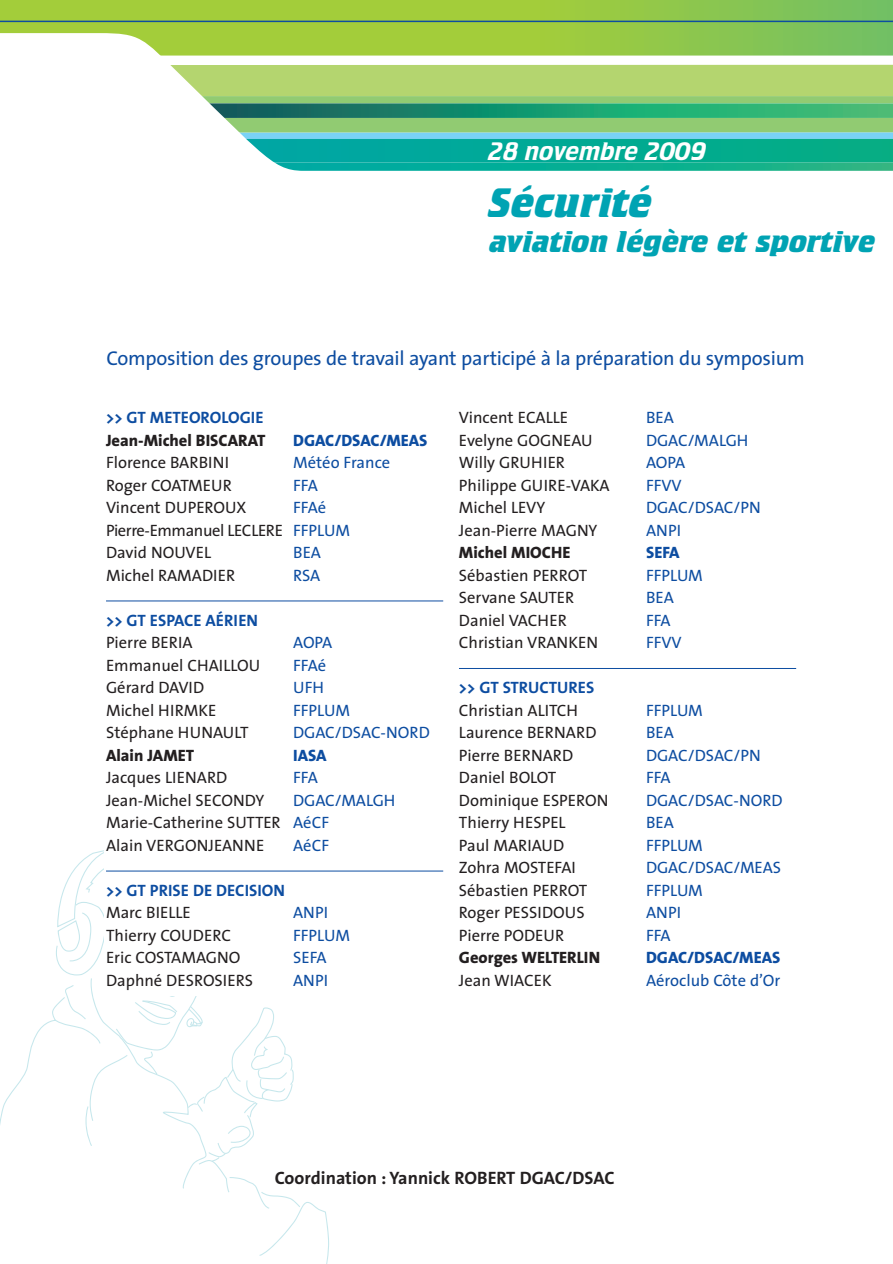
<style>
.page{position:relative;width:893px;height:1264px;background:#fff}
.page>*{position:absolute;margin:0;border:0;box-sizing:border-box;transform-origin:0 0}
.t1{font:italic 700 39px "AT Crillee";color:#00a3b3}
.t2{font:italic 700 28.5px "AT Crillee";color:#00a3b3}
.t3{font:italic 24px "AT Crillee";color:#fff}
.t4{font:20.1px "The Sans";letter-spacing:-.01em;color:#0d4da1}
.t5{font:700 18px "The Sans";color:#231f20}
.t6{font:16.5px/22.5px "The Sans";color:#231f20}
.t7{font:16.5px "The Sans";color:#0d4da1}
.t8{font:700 16.5px "The Sans";color:#0d4da1}
.t9{font:800 16.5px "The Sans";color:#231f20}
.t10{font:800 16.5px "The Sans";color:#0d4da1}
.s1{color:#0d4da1}
</style>
<div class="page">
<svg style="left:0;top:850px;width:329px;height:414px"></svg>
<svg style="left:0;top:0;width:893px;height:21px;background:#96c744"></svg>
<svg style="left:0;top:21px;width:893px;height:12px;background:#8bbe4b"></svg>
<svg style="left:0;top:33px;width:893px;height:138px"></svg>
<div style="left:105px;top:409px;width:340px;height:587px;background:#fff"></div>
<hr style="left:106px;top:600px;width:337px;height:1px;background:#0d4da1">
<hr style="left:106px;top:870px;width:337px;height:1px;background:#0d4da1">
<hr style="left:459px;top:668px;width:337px;height:1px;background:#0d4da1">
<h3 class="t3" style="left:488px;top:136px;width:220px">28 novembre 2009</h3>
<h1 class="t1" style="left:489px;top:181px;width:164px">Sécurité</h1>
<h2 class="t2" style="left:489px;top:225px;width:387px">aviation légère et sportive</h2>
<p class="t4" style="left:106px;top:350px;width:700px">Composition des groupes de travail ayant participé à la préparation du symposium</p>
<p class="t8" style="left:106px;top:411px;width:159px">&gt;&gt; GT METEOROLOGIE</p>
<p class="t9" style="left:106px;top:434px;width:161px">Jean-Michel BISCARAT</p>
<p class="t10" style="left:293px;top:434px;width:136px">DGAC/DSAC/MEAS</p>
<p class="t6" style="left:106px;top:453px;width:125px">Florence BARBINI</p>
<p class="t7" style="left:293px;top:456px;width:99px">Météo France</p>
<p class="t6" style="left:106px;top:475px;width:127px">Roger COATMEUR</p>
<p class="t7" style="left:293px;top:479px;width:26px">FFA</p>
<p class="t6" style="left:106px;top:498px;width:142px">Vincent DUPEROUX</p>
<p class="t6" style="left:106px;top:498px;width:245px;text-indent:187px"><span class="s1">FFAé<br></span>Pierre-Emmanuel LECLERE <span class="s1">FFPLUM<br></span>David NOUVEL</p>
<p class="t7" style="left:293px;top:546px;width:29px">BEA</p>
<p class="t6" style="left:106px;top:565px;width:131px">Michel RAMADIER</p>
<p class="t7" style="left:293px;top:569px;width:29px">RSA</p>
<p class="t8" style="left:106px;top:614px;width:153px">&gt;&gt; GT ESPACE AÉRIEN</p>
<p class="t6" style="left:106px;top:633px;width:88px">Pierre BERIA</p>
<p class="t7" style="left:293px;top:636px;width:41px">AOPA</p>
<p class="t6" style="left:106px;top:655px;width:156px">Emmanuel CHAILLOU</p>
<p class="t7" style="left:293px;top:659px;width:35px">FFAé</p>
<p class="t6" style="left:106px;top:678px;width:100px">Gérard DAVID</p>
<p class="t7" style="left:293px;top:681px;width:32px">UFH</p>
<p class="t6" style="left:106px;top:700px;width:112px">Michel HIRMKE</p>
<p class="t7" style="left:293px;top:704px;width:58px">FFPLUM</p>
<p class="t6" style="left:106px;top:723px;width:144px">Stéphane HUNAULT</p>
<p class="t7" style="left:293px;top:726px;width:138px">DGAC/DSAC-NORD</p>
<p class="t9" style="left:106px;top:749px;width:90px">Alain JAMET</p>
<p class="t10" style="left:293px;top:749px;width:35px">IASA</p>
<p class="t6" style="left:106px;top:768px;width:123px">Jacques LIENARD</p>
<p class="t7" style="left:293px;top:771px;width:26px">FFA</p>
<p class="t6" style="left:106px;top:790px;width:160px">Jean-Michel SECONDY</p>
<p class="t6" style="left:106px;top:790px;width:291px;text-indent:187px"><span class="s1">DGAC/MALGH<br></span>Marie-Catherine SUTTER <span class="s1">AéCF<br></span>Alain VERGONJEANNE</p>
<p class="t7" style="left:293px;top:839px;width:38px">AéCF</p>
<p class="t8" style="left:106px;top:884px;width:180px">&gt;&gt; GT PRISE DE DECISION</p>
<p class="t6" style="left:106px;top:903px;width:86px">Marc BIELLE</p>
<p class="t7" style="left:293px;top:906px;width:37px">ANPI</p>
<p class="t6" style="left:106px;top:925px;width:126px">Thierry COUDERC</p>
<p class="t7" style="left:293px;top:929px;width:58px">FFPLUM</p>
<p class="t6" style="left:106px;top:948px;width:136px">Eric COSTAMAGNO</p>
<p class="t7" style="left:293px;top:951px;width:35px">SEFA</p>
<p class="t6" style="left:106px;top:970px;width:149px">Daphné DESROSIERS</p>
<p class="t7" style="left:293px;top:974px;width:37px">ANPI</p>
<p class="t6" style="left:459px;top:408px;width:111px">Vincent ECALLE</p>
<p class="t7" style="left:646px;top:411px;width:29px">BEA</p>
<p class="t6" style="left:459px;top:430px;width:135px">Evelyne GOGNEAU</p>
<p class="t7" style="left:646px;top:434px;width:104px">DGAC/MALGH</p>
<p class="t6" style="left:459px;top:453px;width:108px">Willy GRUHIER</p>
<p class="t7" style="left:646px;top:456px;width:41px">AOPA</p>
<p class="t6" style="left:459px;top:475px;width:152px">Philippe GUIRE-VAKA</p>
<p class="t7" style="left:646px;top:479px;width:37px">FFVV</p>
<p class="t6" style="left:459px;top:498px;width:88px">Michel LEVY</p>
<p class="t7" style="left:646px;top:501px;width:116px">DGAC/DSAC/PN</p>
<p class="t6" style="left:459px;top:520px;width:140px">Jean-Pierre MAGNY</p>
<p class="t7" style="left:646px;top:524px;width:37px">ANPI</p>
<p class="t9" style="left:459px;top:546px;width:113px">Michel MIOCHE</p>
<p class="t10" style="left:646px;top:546px;width:35px">SEFA</p>
<p class="t6" style="left:459px;top:565px;width:130px">Sébastien PERROT</p>
<p class="t7" style="left:646px;top:569px;width:58px">FFPLUM</p>
<p class="t6" style="left:459px;top:588px;width:117px">Servane SAUTER</p>
<p class="t7" style="left:646px;top:591px;width:29px">BEA</p>
<p class="t6" style="left:459px;top:610px;width:109px">Daniel VACHER</p>
<p class="t7" style="left:646px;top:614px;width:26px">FFA</p>
<p class="t6" style="left:459px;top:633px;width:141px">Christian VRANKEN</p>
<p class="t7" style="left:646px;top:636px;width:37px">FFVV</p>
<p class="t8" style="left:459px;top:681px;width:137px">&gt;&gt; GT STRUCTURES</p>
<p class="t6" style="left:459px;top:700px;width:121px">Christian ALITCH</p>
<p class="t7" style="left:646px;top:704px;width:58px">FFPLUM</p>
<p class="t6" style="left:459px;top:723px;width:139px">Laurence BERNARD</p>
<p class="t7" style="left:646px;top:726px;width:29px">BEA</p>
<p class="t6" style="left:459px;top:745px;width:116px">Pierre BERNARD</p>
<p class="t7" style="left:646px;top:749px;width:116px">DGAC/DSAC/PN</p>
<p class="t6" style="left:459px;top:768px;width:99px">Daniel BOLOT</p>
<p class="t7" style="left:646px;top:771px;width:26px">FFA</p>
<p class="t6" style="left:459px;top:790px;width:151px">Dominique ESPERON</p>
<p class="t7" style="left:646px;top:794px;width:138px">DGAC/DSAC-NORD</p>
<p class="t6" style="left:459px;top:813px;width:108px">Thierry HESPEL</p>
<p class="t7" style="left:646px;top:816px;width:29px">BEA</p>
<p class="t6" style="left:459px;top:835px;width:107px">Paul MARIAUD</p>
<p class="t7" style="left:646px;top:839px;width:58px">FFPLUM</p>
<p class="t6" style="left:459px;top:858px;width:118px">Zohra MOSTEFAI</p>
<p class="t7" style="left:646px;top:861px;width:137px">DGAC/DSAC/MEAS</p>
<p class="t6" style="left:459px;top:880px;width:130px">Sébastien PERROT</p>
<p class="t7" style="left:646px;top:884px;width:58px">FFPLUM</p>
<p class="t6" style="left:459px;top:903px;width:127px">Roger PESSIDOUS</p>
<p class="t7" style="left:646px;top:906px;width:37px">ANPI</p>
<p class="t6" style="left:459px;top:925px;width:107px">Pierre PODEUR</p>
<p class="t7" style="left:646px;top:929px;width:26px">FFA</p>
<p class="t9" style="left:459px;top:951px;width:143px">Georges WELTERLIN</p>
<p class="t10" style="left:646px;top:951px;width:136px">DGAC/DSAC/MEAS</p>
<p class="t6" style="left:459px;top:970px;width:94px">Jean WIACEK</p>
<p class="t7" style="left:646px;top:974px;width:136px">Aéroclub Côte d’Or</p>
<p class="t5" style="left:275px;top:1171px;width:341px">Coordination : Yannick ROBERT DGAC/DSAC</p>
</div>
